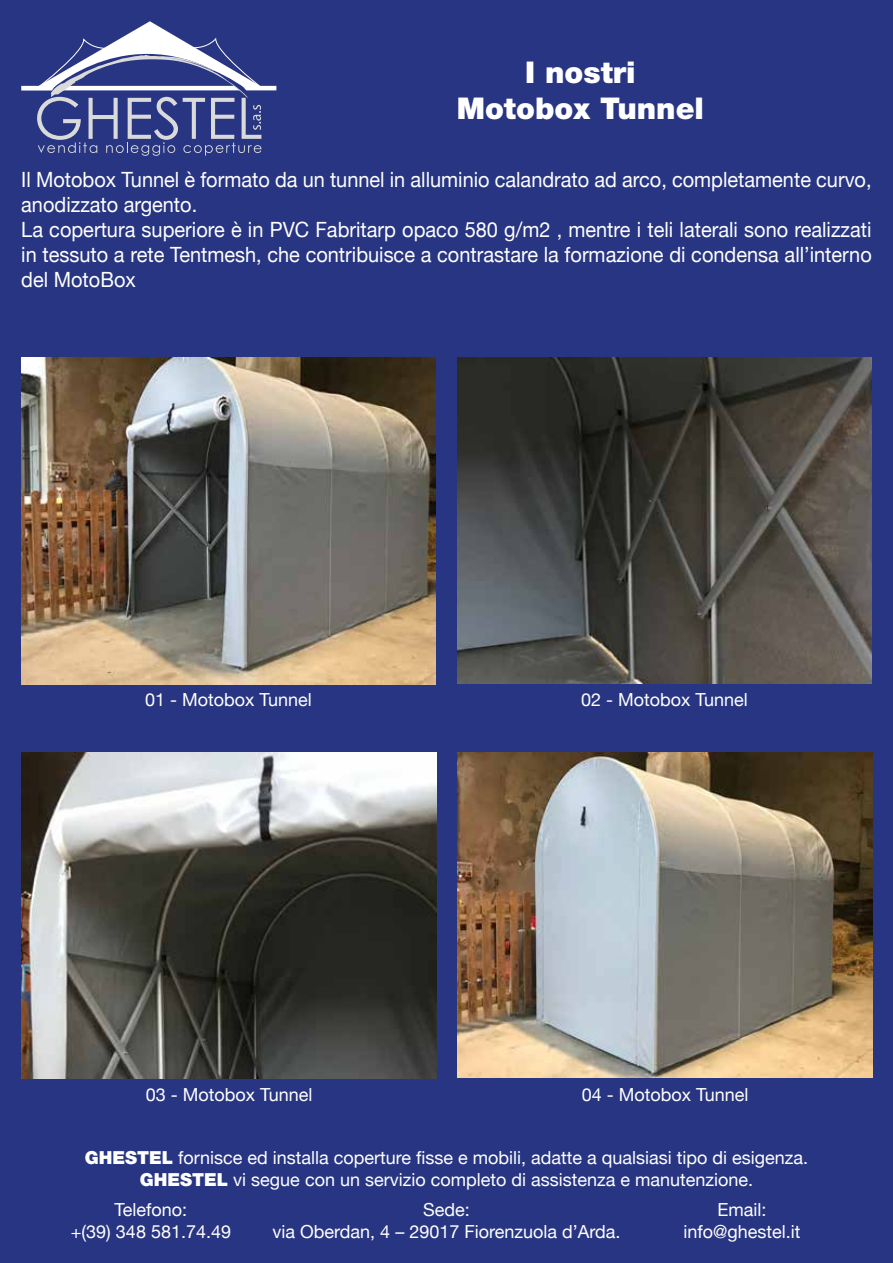
<style>
.page{position:relative;width:893px;height:1263px;background:#283583}
.page>*{position:absolute;margin:0;border:0;box-sizing:border-box;transform-origin:0 0}
.t1{font:900 30px/36px "Helvetica Neue";color:#fff;text-align:center}
.t2{font:21px/25.2px "Helvetica Neue";color:#fff;scale:.95 1}
.t3{font:18px/21.6px "Helvetica Neue";color:#fff;text-align:center}
.s1{font-weight:900}
</style>
<div class="page">
<svg style="left:21px;top:21px;width:255px;height:135px"></svg>
<img style="left:457px;top:358px;width:415px;height:326px">
<img style="left:21px;top:358px;width:415px;height:326px">
<img style="left:458px;top:752px;width:414px;height:326px">
<img style="left:22px;top:752px;width:415px;height:327px">
<h1 class="t1" style="left:457px;top:54px;width:249px">I nostri<br>Motobox Tunnel</h1>
<p class="t2" style="left:21px;top:168px;width:897px">Il Motobox Tunnel è formato da un tunnel in alluminio calandrato ad arco, completamente curvo, anodizzato argento.<br>La copertura superiore è in PVC Fabritarp opaco 580 g/m2 , mentre i teli laterali sono realizzati in tessuto a rete Tentmesh, che contribuisce a contrastare la formazione di condensa all’interno del MotoBox</p>
<p class="t3" style="left:145px;top:690px;width:168px">01 - Motobox Tunnel</p>
<p class="t3" style="left:581px;top:690px;width:168px">02 - Motobox Tunnel</p>
<p class="t3" style="left:146px;top:1085px;width:168px">03 - Motobox Tunnel</p>
<p class="t3" style="left:582px;top:1085px;width:168px">04 - Motobox Tunnel</p>
<p class="t3" style="left:85px;top:1148px;width:725px"><span class="s1">GHESTEL</span> fornisce ed installa coperture fisse e mobili, adatte a qualsiasi tipo di esigenza.<br><span class="s1">GHESTEL</span> vi segue con un servizio completo di assistenza e manutenzione.</p>
<p class="t3" style="left:273px;top:1200px;width:349px">Sede:<br>via Oberdan, 4 – 29017 Fiorenzuola d’Arda.</p>
<p class="t3" style="left:71px;top:1200px;width:162px">Telefono:<br>+(39) 348 581.74.49</p>
<p class="t3" style="left:683px;top:1200px;width:119px">Email: info@ghestel.it</p>
</div>
